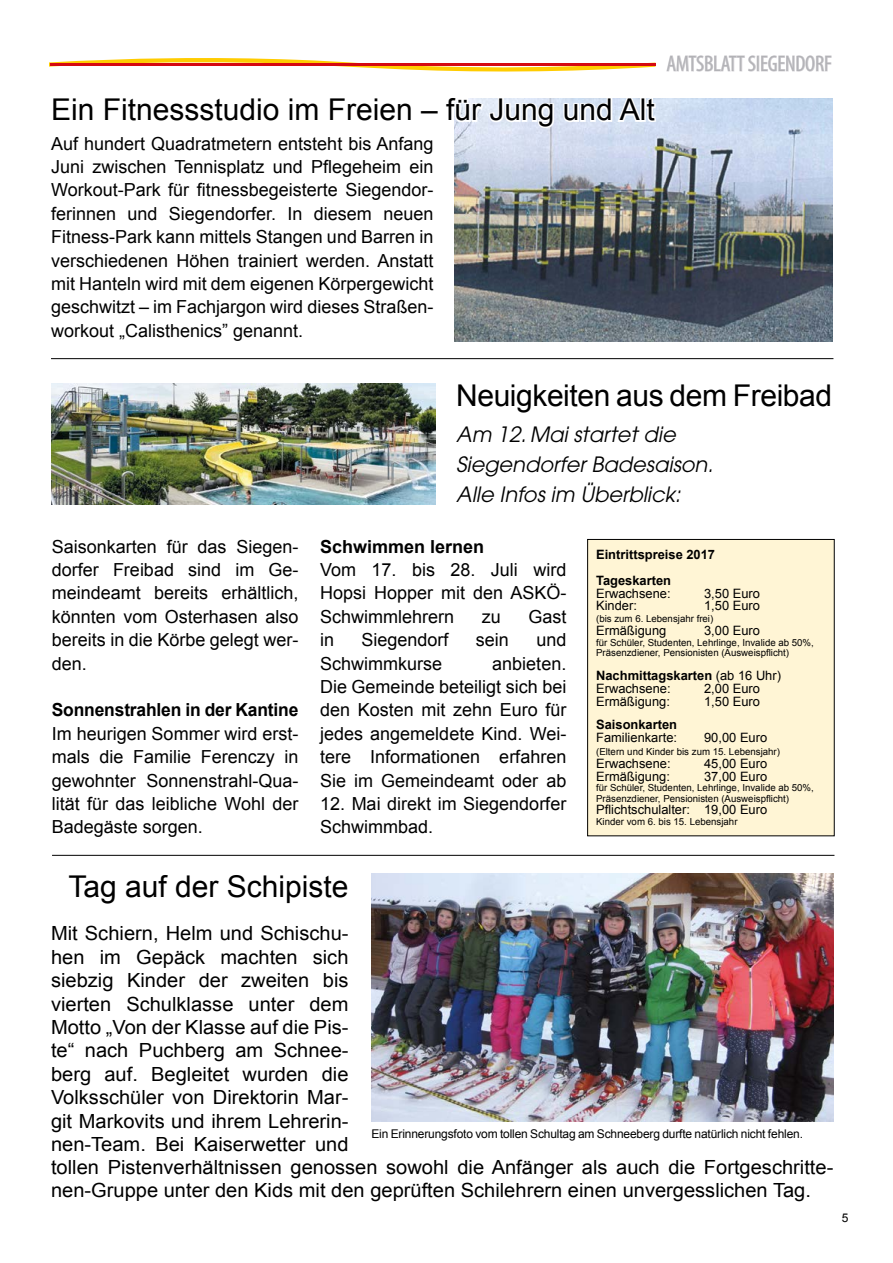
<style>
.page{position:relative;width:893px;height:1263px;background:#fff}
.page>*{position:absolute;margin:0;border:0;box-sizing:border-box;transform-origin:0 0}
.t1{font:30px "Arial";color:#000}
.t2{font:condensed 22.5px "Myriad Pro";letter-spacing:-.01em;color:#b2b2b6}
.t3{font:italic 21px/30px "Avant Garde";color:#000}
.t4{font:19.5px/23.4px "Arial";color:#000;text-align:justify}
.t5{font:18px/23.4px "Arial";color:#000;text-align:justify}
.t6{font:700 18px "Arial";letter-spacing:-.01em;color:#000}
.t7{font:12.9px/12.9px "Arial";color:#000}
.t8{font:700 12.9px/25.8px "Arial";color:#000}
.t9{font:12px "Arial";letter-spacing:-.015em;color:#000}
.t10{font:9.6px/10.5px "Arial";color:#000}
.s1{font-weight:700}
</style>
<div class="page">
<svg style="left:666px;top:55px;width:166px;height:17px"></svg>
<svg style="left:50px;top:58px;width:605px;height:14px"></svg>
<hr style="left:50px;top:63px;width:605px;height:3px;background:#d50911">
<img style="left:371px;top:874px;width:462px;height:247px">
<hr style="left:51px;top:358px;width:782px;height:1px;background:#000">
<hr style="left:52px;top:855px;width:782px;height:1px;background:#000">
<img style="left:454px;top:99px;width:379px;height:242px">
<img style="left:52px;top:384px;width:383px;height:121px">
<div style="left:588px;top:539px;width:246px;height:297px;background:#fff5d5"></div>
<div style="left:587px;top:539px;width:247px;height:297px;border:1px solid #000"></div>
<svg style="left:454px;top:98px;width:102px;height:32px"></svg>
<svg style="left:562px;top:98px;width:96px;height:27px"></svg>
<h1 class="t1" style="left:51px;top:90px;width:605px">Ein Fitnessstudio im Freien – für Jung und Alt</h1>
<p class="t5" style="left:51px;top:132px;width:384px">Auf hundert Quadratmetern entsteht bis Anfang Juni zwischen Tennisplatz und Pflegeheim ein Workout-Park für fitnessbegeisterte Siegendor&shy;ferinnen und Siegendorfer. In diesem neuen Fitness-Park kann mittels Stangen und Barren in verschiedenen Höhen trainiert werden. Anstatt mit Hanteln wird mit dem eigenen Körpergewicht geschwitzt – im Fachjargon wird dieses Straßen&shy;workout „Calisthenics” genannt.</p>
<p class="t2" style="left:666px;top:50px;width:167px">AMTSBLATT SIEGENDORF</p>
<p class="t5" style="left:52px;top:535px;width:248px">Saisonkarten für das Siegen&shy;dorfer Freibad sind im Ge&shy;meindeamt bereits erhältlich, könnten vom Osterhasen also bereits in die Körbe gelegt wer&shy;den.</p>
<p class="t6" style="left:52px;top:698px;width:248px">Sonnenstrahlen in der Kantine</p>
<p class="t5" style="left:52px;top:722px;width:248px">Im heurigen Sommer wird erst&shy;mals die Familie Ferenczy in gewohnter Sonnenstrahl-Qua&shy;lität für das leibliche Wohl der Badegäste sorgen.</p>
<h1 class="t1" style="left:456px;top:375px;width:377px">Neuigkeiten aus dem Freibad</h1>
<p class="t3" style="left:456px;top:419px;width:258px">Am 12. Mai startet die<br>Siegendorfer Badesaison.<br>Alle Infos im Überblick:</p>
<p class="t6" style="left:320px;top:534px;width:166px">Schwimmen lernen</p>
<p class="t5" style="left:320px;top:558px;width:248px">Vom 17. bis 28. Juli wird Hopsi Hopper mit den ASKÖ-Schwimmlehrern</p>
<p class="t5" style="left:482px;top:605px;width:21px">zu</p>
<p class="t5" style="left:528px;top:605px;width:40px">Gast</p>
<p class="t5" style="left:320px;top:628px;width:16px">in</p>
<p class="t5" style="left:361px;top:628px;width:89px">Siegendorf</p>
<p class="t5" style="left:476px;top:628px;width:35px">sein</p>
<p class="t5" style="left:536px;top:628px;width:32px">und</p>
<p class="t5" style="left:320px;top:652px;width:124px">Schwimmkurse</p>
<p class="t5" style="left:320px;top:652px;width:248px;text-indent:172px">anbieten.<br>Die Gemeinde beteiligt sich bei den Kosten mit zehn Euro für jedes angemeldete Kind. Wei&shy;tere Informationen erfahren Sie im Gemeindeamt oder ab</p>
<p class="t5" style="left:320px;top:792px;width:248px">12. Mai direkt im Siegendorfer<br>Schwimmbad.</p>
<p class="t8" style="left:596px;top:542px;width:121px">Eintrittspreise 2017<br>Tageskarten</p>
<p class="t7" style="left:596px;top:587px;width:76px">Erwachsene:</p>
<p class="t7" style="left:704px;top:587px;width:57px">3,50 Euro</p>
<p class="t7" style="left:596px;top:600px;width:42px">Kinder:</p>
<p class="t7" style="left:704px;top:600px;width:57px">1,50 Euro</p>
<p class="t10" style="left:596px;top:614px;width:119px">(bis zum 6. Lebensjahr frei)</p>
<p class="t7" style="left:596px;top:624px;width:72px">Ermäßigung</p>
<p class="t7" style="left:704px;top:624px;width:57px">3,00 Euro</p>
<p class="t10" style="left:596px;top:637px;width:219px">für Schüler, Studenten, Lehrlinge, Invalide ab 50%,<br>Präsenzdiener, Pensionisten (Ausweispflicht)</p>
<p class="t7" style="left:596px;top:669px;width:186px"><span class="s1">Nachmittagskarten</span> (ab 16 Uhr)<br>Erwachsene:</p>
<p class="t7" style="left:704px;top:682px;width:57px">2,00 Euro</p>
<p class="t7" style="left:596px;top:695px;width:75px">Ermäßigung:</p>
<p class="t7" style="left:704px;top:695px;width:57px">1,50 Euro</p>
<p class="t8" style="left:596px;top:712px;width:83px">Saisonkarten</p>
<p class="t7" style="left:596px;top:731px;width:82px">Familienkarte:</p>
<p class="t7" style="left:704px;top:731px;width:65px">90,00 Euro</p>
<p class="t10" style="left:596px;top:746px;width:185px">(Eltern und Kinder bis zum 15. Lebensjahr)</p>
<p class="t7" style="left:596px;top:757px;width:76px">Erwachsene:</p>
<p class="t7" style="left:704px;top:757px;width:65px">45,00 Euro</p>
<p class="t7" style="left:596px;top:770px;width:75px">Ermäßigung:</p>
<p class="t7" style="left:704px;top:770px;width:65px">37,00 Euro</p>
<p class="t10" style="left:596px;top:782px;width:219px">für Schüler, Studenten, Lehrlinge, Invalide ab 50%,<br>Präsenzdiener, Pensionisten (Ausweispflicht)</p>
<p class="t7" style="left:596px;top:804px;width:173px">Pflichtschulalter: 19,00 Euro</p>
<p class="t10" style="left:596px;top:816px;width:143px">Kinder vom 6. bis 15. Lebensjahr</p>
<h1 class="t1" style="left:68px;top:866px;width:282px">Tag auf der Schipiste</h1>
<p class="t4" style="left:51px;top:922px;width:299px">Mit Schiern, Helm und Schischu&shy;hen im Gepäck machten sich siebzig Kinder der zweiten bis vierten Schulklasse unter dem Motto „Von der Klasse auf die Pis&shy;te“ nach Puchberg am Schnee&shy;berg auf. Begleitet wurden die Volksschüler von Direktorin Mar&shy;git Markovits und ihrem Lehrerin&shy;nen-Team. Bei Kaiserwetter und</p>
<p class="t9" style="left:371px;top:1126px;width:433px">Ein Erinnerungsfoto vom tollen Schultag am Schneeberg durfte natürlich nicht fehlen.</p>
<p class="t4" style="left:51px;top:1155px;width:784px">tollen Pistenverhältnissen genossen sowohl die Anfänger als auch die Fortgeschritte&shy;nen-Gruppe unter den Kids mit den geprüften Schilehrern einen unvergesslichen Tag.</p>
<p class="t9" style="left:842px;top:1210px;width:8px">5</p>
</div>
